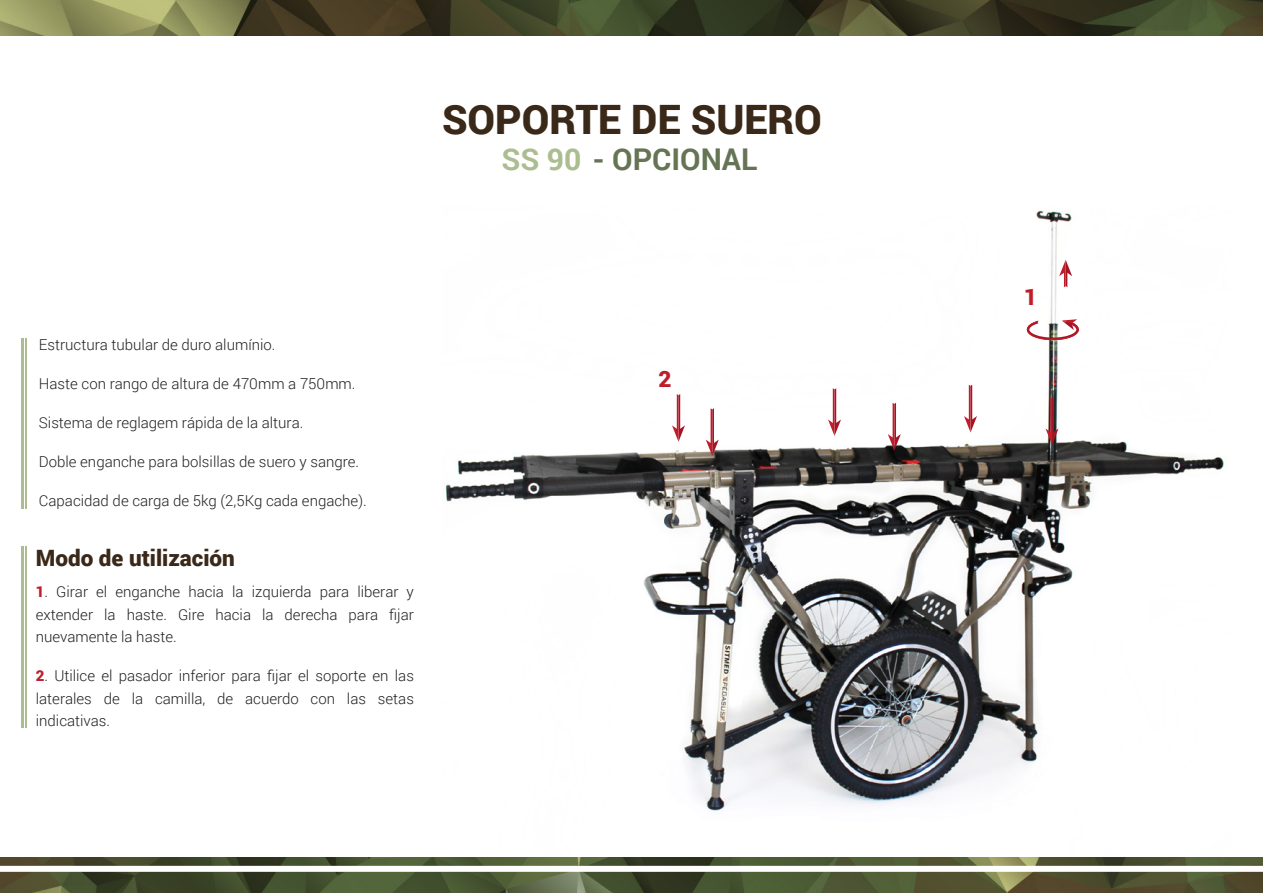
<style>
.page{position:relative;width:1263px;height:893px;background:#fff}
.page>*{position:absolute;margin:0;border:0;box-sizing:border-box;transform-origin:0 0}
.t1{font:900 40.5px "Roboto";color:#3a2819}
.t2{font:700 30px "Roboto";color:#667456}
.t3{font:900 22.5px "Roboto";color:#3a2819}
.t4{font:900 22.5px "Roboto";color:#be1d2c}
.t5{font:300 15px/22.5px "Roboto";color:#231f20;text-align:justify}
.s1{color:#abbd91}
.s2{font-weight:900;color:#be1d2c}
</style>
<div class="page">
<img style="left:442px;top:210px;width:789px;height:648px">
<svg style="left:1059px;top:260px;width:13px;height:27px"></svg>
<svg style="left:672px;top:394px;width:13px;height:48px"></svg>
<svg style="left:828px;top:388px;width:13px;height:48px"></svg>
<svg style="left:964px;top:385px;width:13px;height:47px"></svg>
<svg style="left:1045px;top:397px;width:13px;height:48px"></svg>
<svg style="left:888px;top:403px;width:13px;height:48px"></svg>
<svg style="left:706px;top:408px;width:13px;height:48px"></svg>
<svg style="left:1027px;top:319px;width:52px;height:21px"></svg>
<img style="left:0;top:858px;width:1263px;height:35px">
<div style="left:0;top:866px;width:1263px;height:6px;background:#fff"></div>
<img style="left:0;top:0;width:1263px;height:35px">
<hr style="left:26px;top:546px;width:1px;height:181px;background:#abbd91">
<hr style="left:21px;top:546px;width:3px;height:181px;background:#abbd91">
<hr style="left:26px;top:338px;width:1px;height:171px;background:#abbd91">
<hr style="left:21px;top:338px;width:3px;height:171px;background:#abbd91">
<h1 class="t1" style="left:442px;top:91px;width:381px">SOPORTE DE SUERO</h1>
<h2 class="t2" style="left:501px;top:138px;width:257px"><span class="s1">SS 90</span> - OPCIONAL</h2>
<p class="t5" style="left:39px;top:333px;width:238px">Estructura tubular de duro alumínio.</p>
<p class="t5" style="left:39px;top:372px;width:318px">Haste con rango de altura de 470mm a 750mm.</p>
<p class="t5" style="left:39px;top:411px;width:266px">Sistema de reglagem rápida de la altura.</p>
<p class="t5" style="left:39px;top:450px;width:322px">Doble enganche para bolsillas de suero y sangre.</p>
<p class="t5" style="left:39px;top:489px;width:329px">Capacidad de carga de 5kg (2,5Kg cada engache).</p>
<h3 class="t3" style="left:36px;top:543px;width:200px">Modo de utilización</h3>
<p class="t5" style="left:36px;top:580px;width:380px"><span class="s2">1</span>. Girar el enganche hacia la izquierda para liberar y extender la haste. Gire hacia la derecha para fijar nuevamente la haste.</p>
<p class="t5" style="left:36px;top:664px;width:380px"><span class="s2">2</span>. Utilice el pasador inferior para fijar el soporte en las laterales de la camilla, de acuerdo con las setas indicativas.</p>
<h3 class="t4" style="left:658px;top:363px;width:15px">2</h3>
<h3 class="t4" style="left:1024px;top:281px;width:15px">1</h3>
</div>
